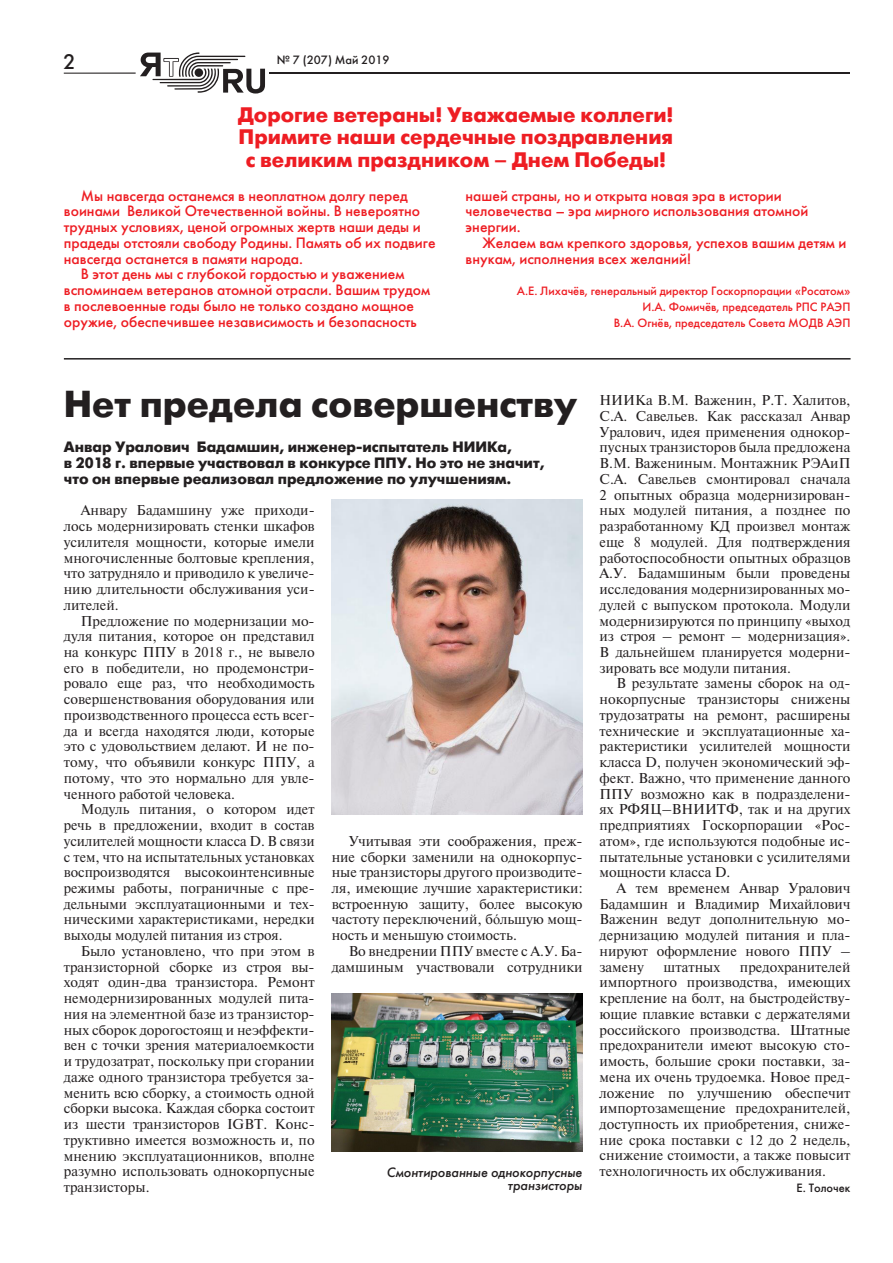
<style>
.page{position:relative;width:893px;height:1263px;background:#fff}
.page>*{position:absolute;margin:0;border:0;box-sizing:border-box;transform-origin:0 0}
.t1{font:700 37.5px "Futuris C";color:#231f20}
.t2{font:700 21px/22.5px "Futuris C";color:#ee1d23;text-align:center}
.t3{font:21px "Futuris C";color:#231f20}
.t4{font:15px/15.8px "Futuris C";color:#ee1d23}
.t5{font:700 15px/15.8px "Futuris C";color:#231f20}
.t6{font:14.25px/15.8px "Newton I";color:#231f20;text-align:justify}
.t7{font:italic 13.5px/13.5px "Futuris C";color:#231f20;text-align:right}
.t8{font:12px/15.8px "Futuris C";color:#ee1d23;text-align:right}
.t9{font:12px "Futuris C";color:#231f20}
.s1{font-family:"Times New Roman"}
</style>
<div class="page">
<hr style="left:269px;top:72px;width:581px;height:1px;background:#231f20">
<hr style="left:64px;top:73px;width:72px;height:1px;background:#231f20">
<svg style="left:140px;top:52px;width:125px;height:42px"></svg>
<img style="left:332px;top:500px;width:251px;height:314px">
<img style="left:332px;top:994px;width:251px;height:157px">
<hr style="left:64px;top:358px;width:787px;height:2px;background:#231f20">
<h2 class="t3" style="left:63px;top:49px;width:14px">2</h2>
<p class="t9" style="left:277px;top:53px;width:114px">№ 7 (207) Май 2019</p>
<h2 class="t2" style="left:238px;top:104px;width:437px">Дорогие ветераны! Уважаемые коллеги!<br>Примите наши сердечные поздравления с великим праздником – Днем Победы!</h2>
<p class="t4" style="left:81px;top:188px;width:328px">Мы навсегда останемся в неоплатном долгу перед</p>
<p class="t4" style="left:64px;top:203px;width:358px">воинами Великой Отечественной войны. В невероятно</p>
<p class="t4" style="left:64px;top:219px;width:358px">трудных условиях, ценой огромных жертв наши деды и</p>
<p class="t4" style="left:64px;top:235px;width:373px">прадеды отстояли свободу Родины. Память об их подвиге</p>
<p class="t4" style="left:64px;top:251px;width:241px">навсегда останется в памяти народа.</p>
<p class="t4" style="left:81px;top:266px;width:325px">В этот день мы с глубокой гордостью и уважением</p>
<p class="t4" style="left:64px;top:282px;width:368px">вспоминаем ветеранов атомной отрасли. Вашим трудом</p>
<p class="t4" style="left:64px;top:298px;width:352px">в послевоенные годы было не только создано мощное</p>
<p class="t4" style="left:64px;top:314px;width:354px">оружие, обеспечившее независимость и безопасность</p>
<p class="t4" style="left:466px;top:188px;width:344px">нашей страны, но и открыта новая эра в истории человечества – эра мирного использования атомной энергии.</p>
<p class="t4" style="left:466px;top:235px;width:382px;text-indent:17px">Желаем вам крепкого здоровья, успехов вашим детям и внукам, исполнения всех желаний!</p>
<p class="t8" style="left:517px;top:283px;width:335px">А.Е. Лихачёв, генеральный директор Госкорпорации «Росатом»<br>И.А. Фомичёв, председатель РПС РАЭП<br>В.А. Огнёв, председатель Совета МОДВ АЭП</p>
<h1 class="t1" style="left:64px;top:383px;width:515px">Нет предела совершенству</h1>
<p class="t5" style="left:64px;top:440px;width:482px">Анвар Уралович Бадамшин, инженер-испытатель НИИКа,<br>в 2018 г. впервые участвовал в конкурсе ППУ. Но это не значит, что он впервые реализовал предложение по улучшениям.</p>
<p class="t6" style="left:64px;top:503px;width:252px;text-indent:17px">Анвару Бадамшину уже приходи&shy;лось модернизировать стенки шкафов усилителя мощности, которые имели многочисленные болтовые крепления, что затрудняло и приводило к увеличе&shy;нию длительности обслуживания уси&shy;лителей.</p>
<p class="t6" style="left:64px;top:613px;width:252px;text-indent:17px">Предложение по модернизации мо&shy;дуля питания, которое он представил на конкурс ППУ в 2018 г., не вывело его в победители, но продемонстри&shy;ровало еще раз, что необходимость совершенствования оборудования или производственного процесса есть всег&shy;да и всегда находятся люди, которые это с удовольствием делают. И не по&shy;тому, что объявили конкурс ППУ, а потому, что это нормально для увле&shy;ченного работой человека.</p>
<p class="t6" style="left:64px;top:802px;width:252px;text-indent:17px">Модуль питания, о котором идет речь в предложении, входит в состав усилителей мощности класса D. В связи с тем, что на испытательных установках воспроизводятся высокоинтенсивные режимы работы, пограничные с пре&shy;дельными эксплуатационными и тех&shy;ническими характеристиками, нередки выходы модулей питания из строя.</p>
<p class="t6" style="left:64px;top:943px;width:252px;text-indent:17px">Было установлено, что при этом в транзисторной сборке из строя вы&shy;ходят один-два транзистора. Ремонт немодернизированных модулей пита&shy;ния на элементной базе из транзистор&shy;ных сборок дорогостоящ и неэффекти&shy;вен с точки зрения материалоемкости и трудозатрат, поскольку при сгорании даже одного транзистора требуется за&shy;менить всю сборку, а стоимость одной сборки высока. Каждая сборка состоит из шести транзисторов IGBT. Конс&shy;труктивно имеется возможность и, по мнению эксплуатационников, вполне разумно использовать однокорпусные транзисторы.</p>
<p class="t6" style="left:332px;top:833px;width:252px;text-indent:17px">Учитывая эти соображения, преж&shy;ние сборки заменили на однокорпус&shy;ные транзисторы другого производите&shy;ля, имеющие лучшие характеристики: встроенную защиту, более высокую частоту переключений, б<span class="s1">ó</span>льшую мощ&shy;ность и меньшую стоимость.</p>
<p class="t6" style="left:332px;top:943px;width:252px;text-align:right">Во внедрении ППУ вместе с А.У. Ба&shy;дамшиным участвовали сотрудники</p>
<p class="t7" style="left:387px;top:1165px;width:197px">Смонтированные однокорпусные транзисторы</p>
<p class="t6" style="left:600px;top:393px;width:252px">НИИКа В.М. Важенин, Р.Т. Халитов, С.А. Савельев. Как рассказал Анвар Уралович, идея применения однокор&shy;пусных транзисторов была предложена В.М. Важениным. Монтажник РЭАиП С.А. Савельев смонтировал сначала 2 опытных образца модернизирован&shy;ных модулей питания, а позднее по разработанному КД произвел монтаж еще 8 модулей. Для подтверждения работоспособности опытных образцов А.У. Бадамшиным были проведены исследования модернизированных мо&shy;дулей с выпуском протокола. Модули модернизируются по принципу «выход из строя – ремонт – модернизация».<br>В дальнейшем планируется модерни&shy;зировать все модули питания.</p>
<p class="t6" style="left:600px;top:676px;width:252px;text-indent:17px">В результате замены сборок на од&shy;нокорпусные транзисторы снижены трудозатраты на ремонт, расширены технические и эксплуатационные ха&shy;рактеристики усилителей мощности класса D, получен экономический эф&shy;фект. Важно, что применение данного ППУ возможно как в подразделени&shy;ях РФЯЦ–ВНИИТФ, так и на других предприятиях Госкорпорации «Рос&shy;атом», где используются подобные ис&shy;пытательные установки с усилителями мощности класса D.</p>
<p class="t6" style="left:600px;top:880px;width:252px;text-indent:17px">А тем временем Анвар Уралович Бадамшин и Владимир Михайлович Важенин ведут дополнительную мо&shy;дернизацию модулей питания и пла&shy;нируют оформление нового ППУ – замену</p>
<p class="t6" style="left:600px;top:959px;width:252px;text-indent:140px">предохранителей импортного производства, имеющих крепление на болт, на быстродейству&shy;ющие плавкие вставки с держателями российского производства. Штатные предохранители имеют высокую сто&shy;имость, большие сроки поставки, за&shy;мена их очень трудоемка. Новое пред&shy;ложение по улучшению обеспечит импортозамещение предохранителей, доступность их приобретения, сниже&shy;ние срока поставки с 12 до 2 недель, снижение стоимости, а также повысит технологичность их обслуживания.</p>
<p class="t9" style="left:797px;top:1180px;width:55px">Е. Толочек</p>
<p class="t6" style="left:663px;top:959px;width:58px">штатных</p>
</div>
